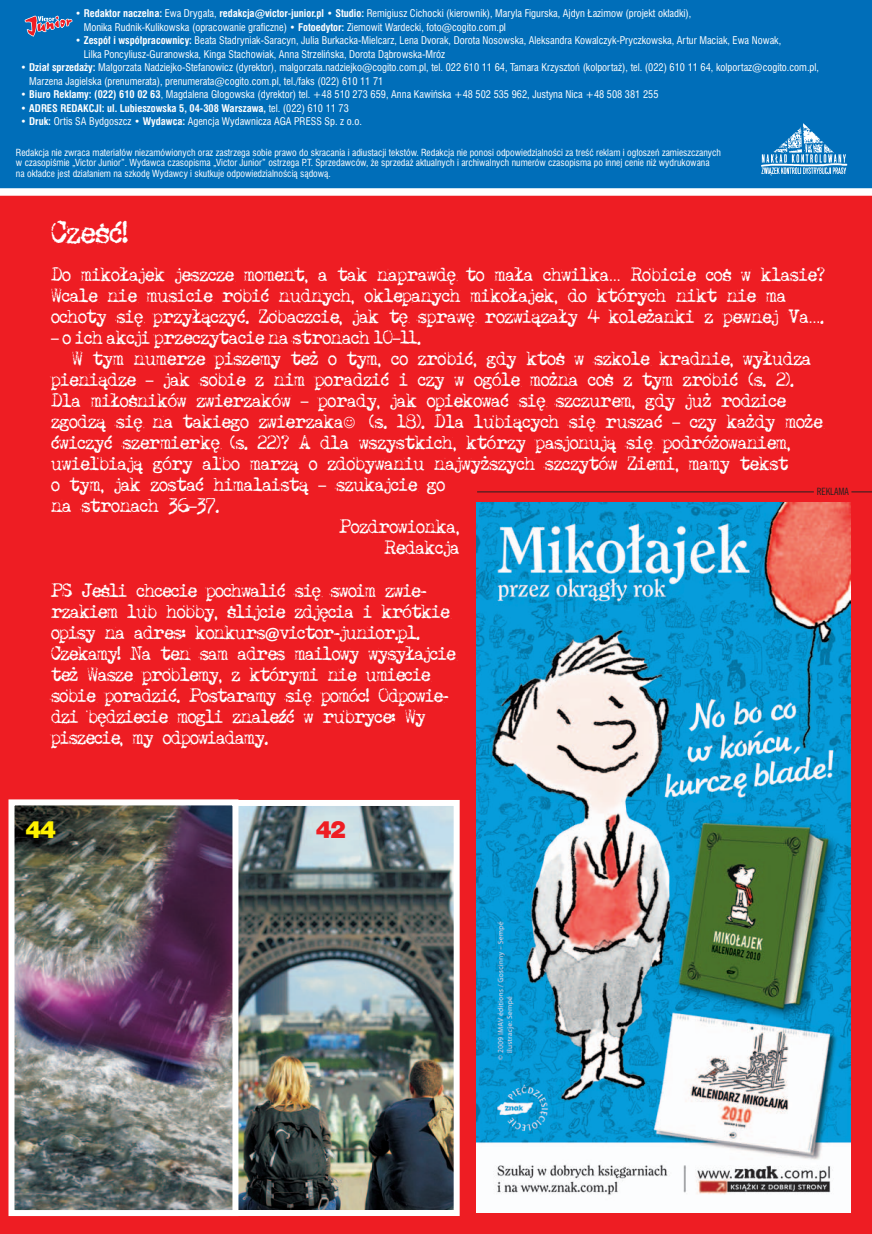
<style>
.page{position:relative;width:872px;height:1234px;background:#fff}
.page>*{position:absolute;margin:0;border:0;box-sizing:border-box;transform-origin:0 0}
.t1{font:24px "Maszyna AEG";letter-spacing:-.02em;color:#fff;scale:.94 1}
.t2{font:21px "Swis 721 Blk 2 PL";color:#fff101}
.t3{font:21px "Swis 721 Blk 2 PL";color:#ee1d23}
.t4{font:15px/21px "Maszyna AEG";letter-spacing:-.02em;color:#fff;scale:.94 1}
.t5{font:15px/21px "Maszyna AEG";letter-spacing:-.04em;color:#fff;scale:.94 1}
.t6{font:9.75px/13.5px "Swis 721 Cn PL";color:#fff}
.t7{font:700 9.75px "Swis 721 Cn PL";color:#fff}
.t8{font:9px/10.5px "Swis 721 Cn PL";color:#fff}
.t9{font:9px "News Goth Cn PL";color:#231f20}
.s1{font-weight:700}
.s2{font-weight:400}
.s3{font-family:"Tahoma"}
.s4{font-family:"Futura PL";font-weight:700}
</style>
<div class="page">
<div style="left:0;top:0;width:872px;height:1233px;background:#ee1d23"></div>
<div style="left:0;top:0;width:872px;height:196px;background:#006eb9"></div>
<img style="left:753px;top:119px;width:102px;height:60px">
<svg style="left:25px;top:16px;width:47px;height:21px"></svg>
<img style="left:16px;top:806px;width:436px;height:402px">
<div style="left:231px;top:799px;width:228px;height:416px;border:6px solid #fff"></div>
<div style="left:9px;top:799px;width:229px;height:416px;border:6px solid #fff"></div>
<img style="left:476px;top:502px;width:374px;height:710px">
<hr style="left:477px;top:491px;width:337px;height:1px;background:#231f20">
<svg style="left:851px;top:491px;width:21px;height:1px"></svg>
<p class="t6" style="left:84px;top:7px;width:609px;text-indent:-9px"><span class="s1">• Redaktor naczelna:</span> Ewa Drygała, <span class="s1">redakcja@victor-junior.pl • Studio:</span> Remigiusz Cichocki (kierownik), Maryla Figurska, Ajdyn Łazimow (projekt okładki),<br>Monika Rudnik-Kulikowska (opracowanie graficzne) • <span class="s1">Fotoedytor:</span> Ziemowit Wardecki, foto@cogito.com.pl</p>
<p class="t6" style="left:84px;top:34px;width:699px;text-indent:-9px">• <span class="s1">Zespół i współpracownicy:</span> Beata Stadryniak-Saracyn, Julia Burkacka-Mielcarz, Lena Dvorak, Dorota Nosowska, Aleksandra Kowalczyk-Pryczkowska, Artur Maciak, Ewa Nowak,<br>Lilka Poncyliusz-Guranowska, Kinga Stachowiak, Anna Strzelińska, Dorota Dąbrowska-Mróz</p>
<p class="t6" style="left:29px;top:61px;width:791px;text-indent:-9px">• <span class="s1">Dział sprzedaży:</span> Małgorzata Nadziejko-Stefanowicz (dyrektor), malgorzata.nadziejko@cogito.com.pl, tel. 022 610 11 64, Tamara Krzysztoń (kolportaż), tel. (022) 610 11 64, kolportaz@cogito.com.pl,<br>Marzena Jagielska (prenumerata), prenumerata@cogito.com.pl, tel./faks (022) 610 11 71</p>
<p class="t6" style="left:21px;top:88px;width:639px">• <span class="s1">Biuro Reklamy: (022) 610 02 63</span>, Magdalena Głogowska (dyrektor) tel. +48 510 273 659, Anna Kawińska +48 502 535 962, Justyna Nica +48 508 381 255</p>
<p class="t7" style="left:21px;top:102px;width:330px">• ADRES REDAKCJI: ul. Lubieszowska 5, 04-308 Warszawa, <span class="s2">tel. (022) 610 11 73</span></p>
<p class="t6" style="left:21px;top:115px;width:343px">• <span class="s1">Druk:</span> Ortis SA Bydgoszcz • <span class="s1">Wydawca:</span> Agencja Wydawnicza AGA PRESS Sp. z o.o.</p>
<p class="t8" style="left:16px;top:147px;width:706px">Redakcja nie zwraca materiałów niezamówionych oraz zastrzega sobie prawo do skracania i adiustacji tekstów. Redakcja nie ponosi odpowiedzialności za treść reklam i ogłoszeń zamieszczanych w czasopiśmie „Victor Junior”. Wydawca czasopisma „Victor Junior” ostrzega P.T. Sprzedawców, że sprzedaż aktualnych i archiwalnych numerów czasopisma po innej cenie niż wydrukowana<br>na okładce jest działaniem na szkodę Wydawcy i skutkuje odpowiedzialnością sądową.</p>
<h1 class="t1" style="left:51px;top:217px;width:83px">Czeœæ!</h1>
<p class="t4" style="left:51px;top:265px;width:825px">Do miko³ajek jeszcze moment, a tak naprawdê to ma³a chwilka<span class="s3">…</span> Robicie coœ w klasie?<br>Wcale nie musicie robiæ nudnych, oklepanych miko³ajek, do których nikt nie ma ochoty siê przy³¹czyæ. Zobaczcie, jak tê sprawê rozwi¹za³y 4 kole¿anki z pewnej Va<span class="s3">…</span>.</p>
<h3 class="t4" style="left:51px;top:328px;width:395px"><span class="s3">–</span> o ich akcji przeczytacie na stronach 10<span class="s3">–</span>11.</h3>
<h3 class="t4" style="left:72px;top:349px;width:787px">W tym numerze piszemy te¿ o tym, co zrobiæ, gdy ktoœ w szkole kradnie, wy³udza</h3>
<h3 class="t4" style="left:51px;top:370px;width:791px">pieni¹dze <span class="s3">–</span> jak sobie z nim poradziæ i czy w ogóle mo¿na coœ z tym zrobiæ (s. 2).</h3>
<h3 class="t4" style="left:51px;top:391px;width:783px">Dla mi³oœników zwierzaków <span class="s3">–</span> porady, jak opiekowaæ siê szczurem, gdy ju¿ rodzice</h3>
<h3 class="t4" style="left:51px;top:412px;width:313px">zgodz¹ siê na takiego zwierzaka</h3>
<h3 class="t4" style="left:369px;top:412px;width:484px">(s. 18). Dla lubi¹cych siê ruszaæ <span class="s3">–</span> czy ka¿dy mo¿e</h3>
<h3 class="t4" style="left:51px;top:433px;width:788px">æwiczyæ szermierkê (s. 22)? A dla wszystkich, którzy pasjonuj¹ siê podró¿owaniem,</h3>
<h3 class="t4" style="left:51px;top:454px;width:786px">uwielbiaj¹ góry albo marz¹ o zdobywaniu najwy¿szych szczytów Ziemi, mamy tekst</h3>
<h3 class="t4" style="left:51px;top:475px;width:421px">o tym, jak zostaæ himalaist¹ <span class="s3">–</span> szukajcie go</h3>
<h3 class="t4" style="left:51px;top:496px;width:180px">na stronach 36<span class="s3">–</span>37.</h3>
<h3 class="t4" style="left:339px;top:517px;width:129px">Pozdrowionka,</h3>
<h3 class="t4" style="left:384px;top:538px;width:82px">Redakcja</h3>
<p class="t5" style="left:51px;top:580px;width:432px">PS Jeœli chcecie pochwaliæ siê swoim zwie&shy;rzakiem lub hobby, œlijcie zdjêcia i krótkie opisy na adres: konkurs<span class="s4">@</span>victor-junior.pl.<br>Czekamy! Na ten sam adres mailowy wysy³ajcie te¿ Wasze problemy, z którymi nie umiecie sobie poradziæ. Postaramy siê pomóc! Odpowie&shy;dzi bêdziecie mogli znaleźæ w rubryce: Wy piszecie, my odpowiadamy.</p>
<p class="t9" style="left:817px;top:485px;width:34px">REKLAMA</p>
<h2 class="t2" style="left:26px;top:814px;width:32px">44</h2>
<h2 class="t3" style="left:316px;top:814px;width:32px">42</h2>
</div>
